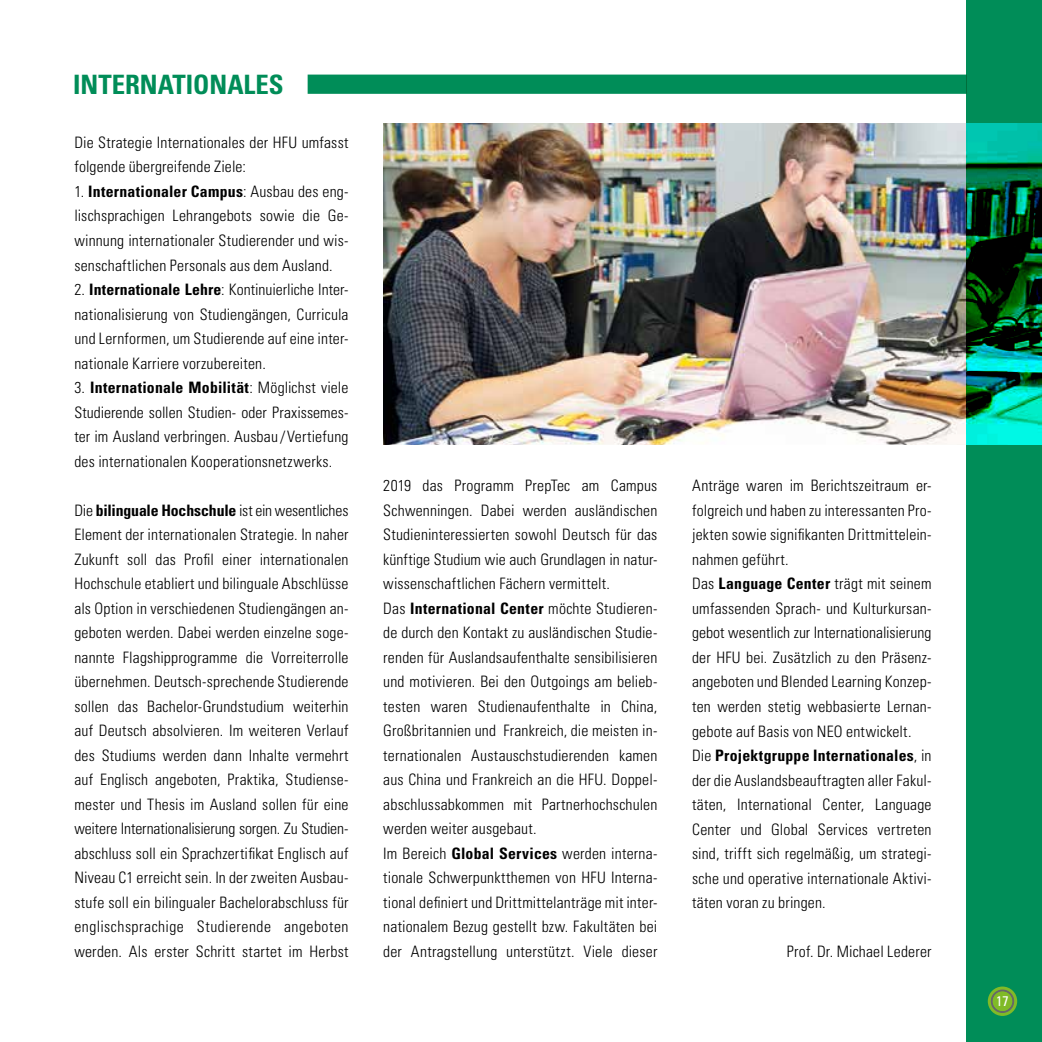
<style>
.page{position:relative;width:1042px;height:1042px;background:#fff}
.page>*{position:absolute;margin:0;border:0;box-sizing:border-box;transform-origin:0 0}
.t1{font:700 condensed 26.6px "Univers LT Std";color:#008d58}
.t2{font:300 condensed 15.75px/24.5px "Univers LT Std";letter-spacing:.01em;color:#000;text-align:justify}
.t3{font:condensed 14px "Univers LT Std";color:#fff}
.s1{font-weight:700}
</style>
<div class="page">
<div style="left:308px;top:75px;width:658px;height:19px;background:#008d58"></div>
<img style="left:384px;top:123px;width:582px;height:322px">
<svg style="left:966px;top:0;width:76px;height:1042px;background:#008255"></svg>
<svg style="left:988px;top:986px;width:29px;height:30px"></svg>
<svg style="left:990px;top:989px;width:24px;height:24px"></svg>
<h1 class="t1" style="left:73px;top:68px;width:212px">INTERNATIONALES</h1>
<p class="t2" style="left:74px;top:130px;width:276px">Die Strategie Internationales der HFU umfasst folgende übergreifende Ziele:</p>
<p class="t2" style="left:74px;top:179px;width:276px">1. <span class="s1">Internationaler Campus</span>: Ausbau des eng&shy;lischsprachigen Lehrangebots sowie die Ge&shy;winnung internationaler Studierender und wis&shy;senschaftlichen Personals aus dem Ausland.</p>
<p class="t2" style="left:74px;top:277px;width:276px">2. <span class="s1">Internationale Lehre</span>: Kontinuierliche Inter&shy;nationalisierung von Studiengängen, Curricula und Lernformen, um Studierende auf eine inter&shy;nationale Karriere vorzubereiten.</p>
<p class="t2" style="left:74px;top:375px;width:276px">3. <span class="s1">Internationale Mobilität</span>: Möglichst viele Studierende sollen Studien- oder Praxissemes&shy;ter im Ausland verbringen. Ausbau / Vertiefung des internationalen Kooperationsnetzwerks.</p>
<p class="t2" style="left:74px;top:498px;width:276px">Die <span class="s1">bilinguale Hochschule</span> ist ein wesentliches Element der internationalen Strategie. In naher Zukunft soll das Profil einer internationalen Hochschule etabliert und bilinguale Abschlüsse als Option in verschiedenen Studiengängen an&shy;geboten werden. Dabei werden einzelne soge&shy;nannte Flagshipprogramme die Vorreiterrolle übernehmen. Deutsch-sprechende Studierende sollen das Bachelor-Grundstudium weiterhin auf Deutsch absolvieren. Im weiteren Verlauf des Studiums werden dann Inhalte vermehrt auf Englisch angeboten, Praktika, Studiense&shy;mester und Thesis im Ausland sollen für eine weitere Internationalisierung sorgen. Zu Studien&shy;abschluss soll ein Sprachzertifikat Englisch auf Niveau C1 erreicht sein. In der zweiten Ausbau&shy;stufe soll ein bilingualer Bachelorabschluss für englischsprachige Studierende angeboten werden. Als erster Schritt startet im Herbst</p>
<p class="t2" style="left:383px;top:473px;width:276px;text-align:left">2019 das Programm PrepTec am Campus Schwenningen. Dabei werden ausländischen Studieninteressierten sowohl Deutsch für das künftige Studium wie auch Grundlagen in natur&shy;wissenschaftlichen Fächern vermittelt.<br>Das <span class="s1">International Center</span> möchte Studieren&shy;de durch den Kontakt zu ausländischen Studie&shy;renden für Auslandsaufenthalte sensibilisieren und motivieren. Bei den Outgoings am belieb&shy;testen waren Studienaufenthalte in China, Großbritannien und Frankreich, die meisten in&shy;ternationalen Austauschstudierenden kamen aus China und Frankreich an die HFU. Doppel&shy;abschlussabkommen mit Partnerhochschulen werden weiter ausgebaut.<br>Im Bereich <span class="s1">Global Services</span> werden interna&shy;tionale Schwerpunktthemen von HFU Interna&shy;tional definiert und Drittmittelanträge mit inter&shy;nationalem Bezug gestellt bzw. Fakultäten bei der Antragstellung unterstützt. Viele dieser</p>
<p class="t2" style="left:692px;top:473px;width:241px;text-align:left">Anträge waren im Berichtszeitraum er&shy;folgreich und haben zu interessanten Pro&shy;jekten sowie signifikanten Drittmittelein&shy;nahmen geführt.<br>Das <span class="s1">Language Center</span> trägt mit seinem umfassenden Sprach- und Kulturkursan&shy;gebot wesentlich zur Internationalisierung der HFU bei. Zusätzlich zu den Präsenz&shy;angeboten und Blended Learning Konzep&shy;ten werden stetig webbasierte Lernan&shy;gebote auf Basis von NEO entwickelt.<br>Die <span class="s1">Projektgruppe Internationales</span>, in der die Auslandsbeauftragten aller Fakul&shy;täten, International Center, Language Center und Global Services vertreten sind, trifft sich regelmäßig, um strategi&shy;sche und operative internationale Aktivi&shy;täten voran zu bringen.</p>
<p class="t2" style="left:787px;top:939px;width:146px">Prof. Dr. Michael Lederer</p>
<p class="t3" style="left:996px;top:992px;width:14px">17</p>
</div>
